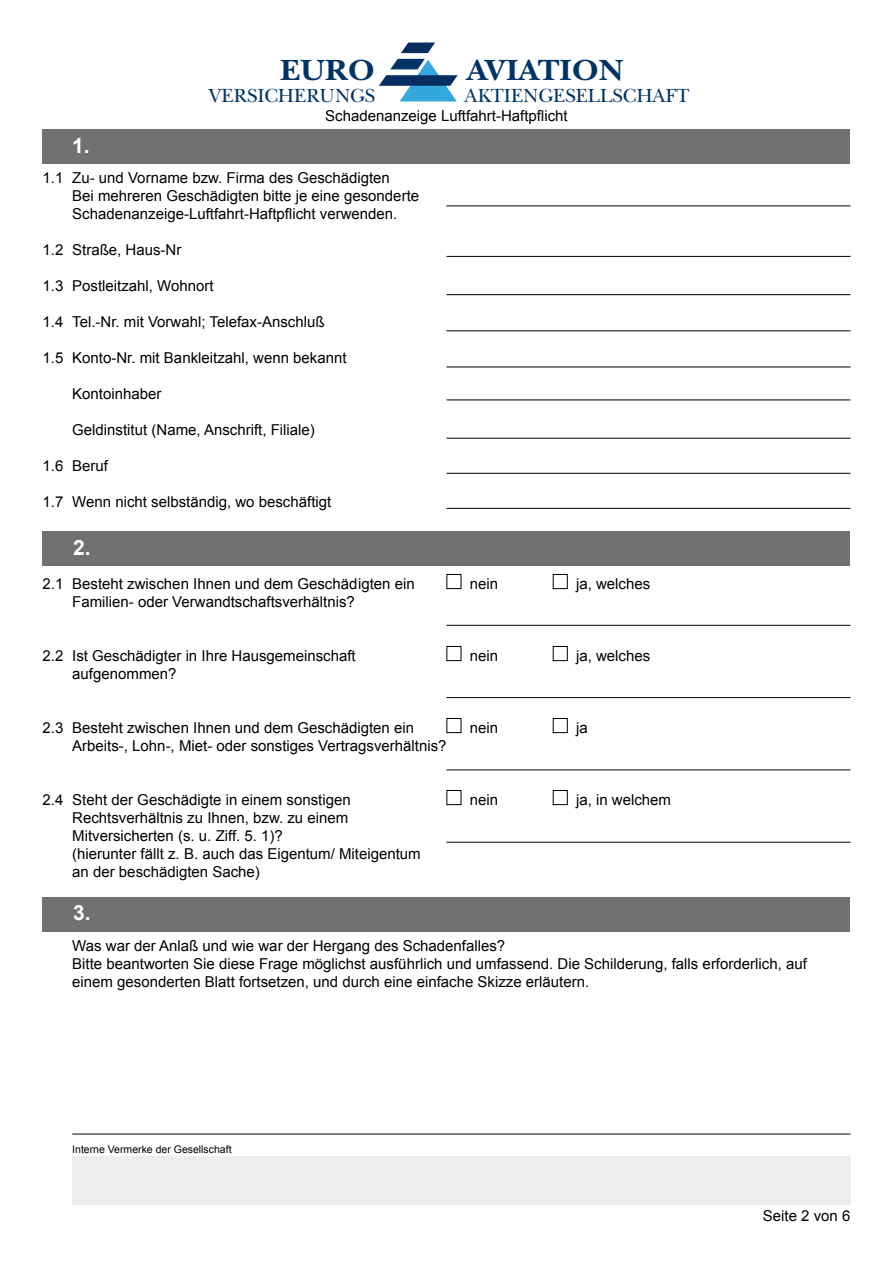
<style>
.page{position:relative;width:893px;height:1263px;background:#fff}
.page>*{position:absolute;margin:0;border:0;box-sizing:border-box;transform-origin:0 0}
.t1{font:700 30.45px "New Baskerville";color:#003466;scale:1.06 1}
.t2{font:700 21px "Arial";color:#fff}
.t3{font:19.8px "New Baskerville";color:#003466}
.Copytext-Aufzählung{font:15px/18px "Arial";color:#000}
.t4{font:10.5px "Arial";color:#000}
</style>
<div class="page">
<svg style="left:401px;top:43px;width:34px;height:10px"></svg>
<svg style="left:379px;top:59px;width:79px;height:42px"></svg>
<div style="left:446px;top:574px;width:15px;height:15px;border:1px solid #000"></div>
<div style="left:553px;top:574px;width:15px;height:15px;border:1px solid #000"></div>
<div style="left:446px;top:646px;width:15px;height:15px;border:1px solid #000"></div>
<div style="left:553px;top:646px;width:15px;height:15px;border:1px solid #000"></div>
<div style="left:446px;top:718px;width:15px;height:15px;border:1px solid #000"></div>
<div style="left:553px;top:718px;width:15px;height:15px;border:1px solid #000"></div>
<div style="left:446px;top:790px;width:15px;height:15px;border:1px solid #000"></div>
<div style="left:553px;top:790px;width:15px;height:15px;border:1px solid #000"></div>
<div style="left:72px;top:1155px;width:778px;height:49px;background:#eceded"></div>
<hr style="left:446px;top:206px;width:404px;height:1px;background:#000">
<hr style="left:446px;top:625px;width:404px;height:1px;background:#000">
<hr style="left:446px;top:697px;width:404px;height:1px;background:#000">
<hr style="left:446px;top:770px;width:404px;height:1px;background:#000">
<hr style="left:446px;top:842px;width:404px;height:1px;background:#000">
<hr style="left:72px;top:1134px;width:778px;height:1px;background:#000">
<hr style="left:446px;top:256px;width:404px;height:1px;background:#000">
<hr style="left:446px;top:294px;width:404px;height:1px;background:#000">
<hr style="left:446px;top:331px;width:404px;height:1px;background:#000">
<hr style="left:446px;top:367px;width:404px;height:1px;background:#000">
<hr style="left:446px;top:400px;width:404px;height:1px;background:#000">
<hr style="left:446px;top:438px;width:404px;height:1px;background:#000">
<hr style="left:446px;top:473px;width:404px;height:1px;background:#000">
<hr style="left:446px;top:508px;width:404px;height:1px;background:#000">
<div style="left:43px;top:130px;width:807px;height:34px;background:#707172"></div>
<div style="left:43px;top:531px;width:807px;height:35px;background:#707172"></div>
<div style="left:43px;top:897px;width:807px;height:34px;background:#707172"></div>
<p class="t2" style="left:72px;top:132px;width:19px">1.</p>
<h1 class="t1" style="left:280px;top:53px;width:91px">EURO</h1>
<h1 class="t1" style="left:467px;top:53px;width:150px">AVIATION</h1>
<h3 class="t3" style="left:209px;top:84px;width:168px">VERSICHERUNGS</h3>
<h3 class="t3" style="left:465px;top:84px;width:226px">AKTIENGESELLSCHAFT</h3>
<p class="Copytext-Aufzählung" style="left:325px;top:107px;width:244px">Schadenanzeige Luftfahrt-Haftpflicht</p>
<p class="Copytext-Aufzählung" style="left:43px;top:169px;width:349px">1.1 Zu- und Vorname bzw. Firma des Geschädigten</p>
<p class="Copytext-Aufzählung" style="left:72px;top:187px;width:348px">Bei mehreren Geschädigten bitte je eine gesonderte</p>
<p class="Copytext-Aufzählung" style="left:72px;top:205px;width:327px">Schadenanzeige-Luftfahrt-Haftpflicht verwenden.</p>
<p class="Copytext-Aufzählung" style="left:43px;top:241px;width:140px">1.2 Straße, Haus-Nr</p>
<p class="Copytext-Aufzählung" style="left:43px;top:277px;width:173px">1.3 Postleitzahl, Wohnort</p>
<p class="Copytext-Aufzählung" style="left:43px;top:313px;width:284px">1.4 Tel.-Nr. mit Vorwahl; Telefax-Anschluß</p>
<p class="Copytext-Aufzählung" style="left:43px;top:349px;width:306px">1.5 Konto-Nr. mit Bankleitzahl, wenn bekannt</p>
<p class="Copytext-Aufzählung" style="left:72px;top:385px;width:91px">Kontoinhaber</p>
<p class="Copytext-Aufzählung" style="left:72px;top:421px;width:244px">Geldinstitut (Name, Anschrift, Filiale)</p>
<p class="Copytext-Aufzählung" style="left:43px;top:457px;width:67px">1.6 Beruf</p>
<p class="Copytext-Aufzählung" style="left:43px;top:493px;width:290px">1.7 Wenn nicht selbständig, wo beschäftigt</p>
<p class="t2" style="left:73px;top:533px;width:19px">2.</p>
<p class="Copytext-Aufzählung" style="left:43px;top:575px;width:374px">2.1 Besteht zwischen Ihnen und dem Geschädigten ein</p>
<p class="Copytext-Aufzählung" style="left:470px;top:575px;width:30px">nein</p>
<p class="Copytext-Aufzählung" style="left:576px;top:575px;width:76px">ja, welches</p>
<p class="Copytext-Aufzählung" style="left:72px;top:593px;width:284px">Familien- oder Verwandtschaftsverhältnis?</p>
<p class="Copytext-Aufzählung" style="left:43px;top:647px;width:315px">2.2 Ist Geschädigter in Ihre Hausgemeinschaft</p>
<p class="Copytext-Aufzählung" style="left:470px;top:647px;width:30px">nein</p>
<p class="Copytext-Aufzählung" style="left:576px;top:647px;width:76px">ja, welches</p>
<p class="Copytext-Aufzählung" style="left:72px;top:665px;width:106px">aufgenommen?</p>
<p class="Copytext-Aufzählung" style="left:43px;top:719px;width:373px">2.3 Besteht zwischen Ihnen und dem Geschädigten ein</p>
<p class="Copytext-Aufzählung" style="left:470px;top:719px;width:30px">nein</p>
<p class="Copytext-Aufzählung" style="left:576px;top:719px;width:13px">ja</p>
<p class="Copytext-Aufzählung" style="left:72px;top:737px;width:376px">Arbeits-, Lohn-, Miet- oder sonstiges Vertragsverhältnis?</p>
<p class="Copytext-Aufzählung" style="left:43px;top:791px;width:310px">2.4 Steht der Geschädigte in einem sonstigen</p>
<p class="Copytext-Aufzählung" style="left:470px;top:791px;width:30px">nein</p>
<p class="Copytext-Aufzählung" style="left:576px;top:791px;width:97px">ja, in welchem</p>
<p class="Copytext-Aufzählung" style="left:72px;top:809px;width:277px">Rechtsverhältnis zu Ihnen, bzw. zu einem</p>
<p class="Copytext-Aufzählung" style="left:72px;top:827px;width:212px">Mitversicherten (s. u. Ziff. 5. 1)?</p>
<p class="Copytext-Aufzählung" style="left:72px;top:845px;width:350px">(hierunter fällt z. B. auch das Eigentum/ Miteigentum</p>
<p class="Copytext-Aufzählung" style="left:72px;top:863px;width:189px">an der beschädigten Sache)</p>
<p class="t2" style="left:73px;top:899px;width:19px">3.</p>
<p class="Copytext-Aufzählung" style="left:72px;top:936px;width:434px">Was war der Anlaß und wie war der Hergang des Schadenfalles?</p>
<p class="Copytext-Aufzählung" style="left:72px;top:954px;width:736px">Bitte beantworten Sie diese Frage möglichst ausführlich und umfassend. Die Schilderung, falls erforderlich, auf einem gesonderten Blatt fortsetzen, und durch eine einfache Skizze erläutern.</p>
<p class="t4" style="left:72px;top:1142px;width:161px">Interne Vermerke der Gesellschaft</p>
<p class="Copytext-Aufzählung" style="left:763px;top:1207px;width:89px">Seite 2 von 6</p>
</div>
